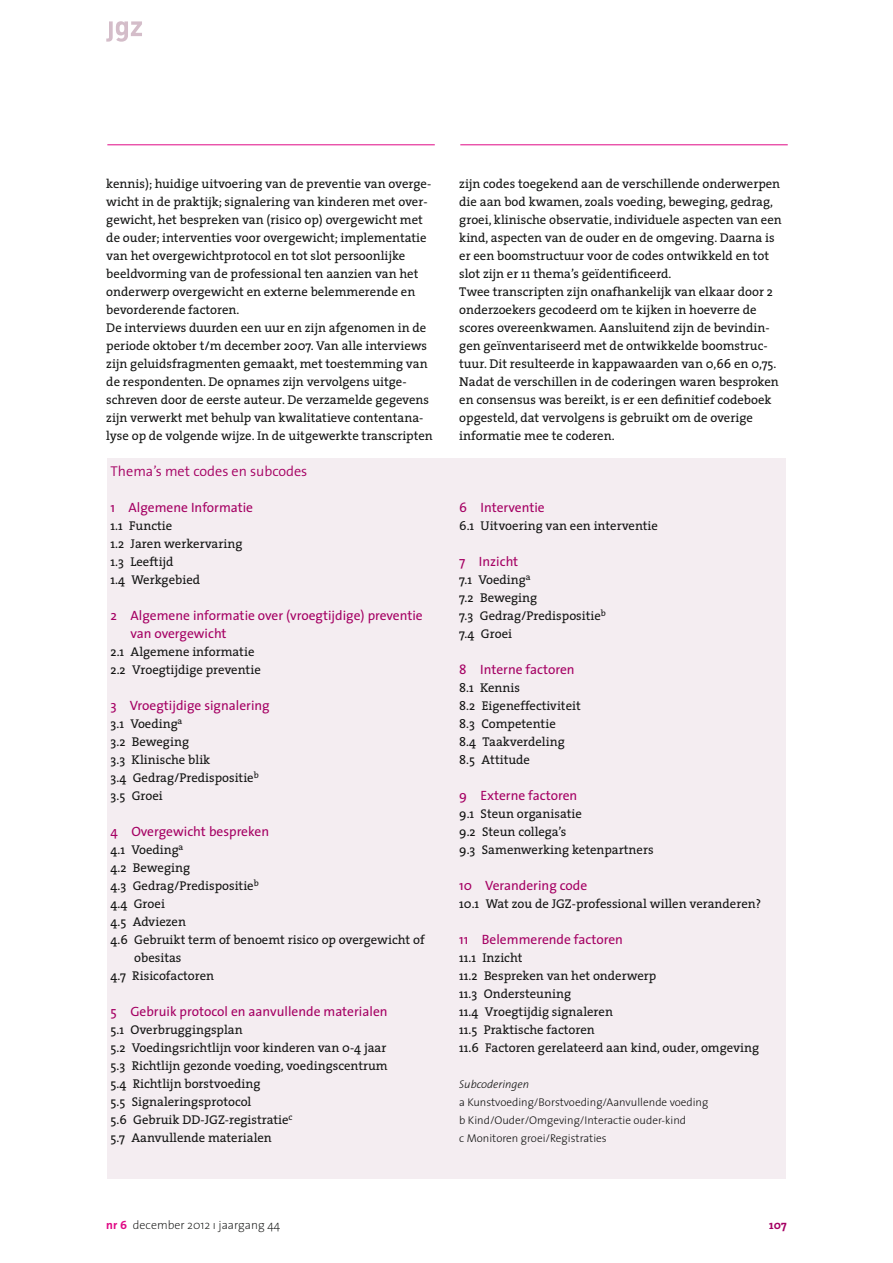
<style>
.page{position:relative;width:893px;height:1263px;background:#fff}
.page>*{position:absolute;margin:0;border:0;box-sizing:border-box;transform-origin:0 0}
.t1{font:300 14.25px "The Sans";color:#a50063}
.t2{font:13.5px/18px "The Sans";color:#a50063}
.t3{font:12.75px/18px "The Serif";color:#131413}
.t4{font:200 12px "The Sans";color:#131413}
.t5{font:700 12px "The Serif";color:#a50063}
.t6{font:300 11.25px/18px "The Sans";color:#131413}
.t7{font:italic 300 11.25px "The Sans";color:#131413}
.s1{font-weight:700;color:#e00985}
.s2{font-family:"The Sans Bold Caps";font-weight:400;color:#e00985}
</style>
<div class="page">
<svg style="left:106px;top:21px;width:36px;height:21px"></svg>
<hr style="left:460px;top:145px;width:328px;height:1px;background:#e00985">
<hr style="left:107px;top:145px;width:328px;height:1px;background:#e00985">
<div style="left:107px;top:458px;width:679px;height:720px;background:#f4edf1"></div>
<p class="t3" style="left:106px;top:176px;width:328px">kennis); huidige uitvoering van de preventie van overge&shy;wicht in de praktijk; signalering van kinderen met over&shy;gewicht, het bespreken van (risico op) overgewicht met de ouder; interventies voor overgewicht; implementatie van het overgewichtprotocol en tot slot persoonlijke beeldvorming van de professional ten aanzien van het onderwerp overgewicht en externe belemmerende en bevorderende factoren.<br>De interviews duurden een uur en zijn afgenomen in de periode oktober t/m december 2007. Van alle interviews zijn geluidsfragmenten gemaakt, met toestemming van de respondenten. De opnames zijn vervolgens uitge&shy;schreven door de eerste auteur. De verzamelde gegevens zijn verwerkt met behulp van kwalitatieve contentana&shy;lyse op de volgende wijze. In de uitgewerkte transcripten</p>
<p class="t1" style="left:111px;top:466px;width:198px">Thema’s met codes en subcodes</p>
<p class="t2" style="left:111px;top:500px;width:144px">1 Algemene Informatie</p>
<p class="t3" style="left:111px;top:518px;width:133px">1.1 Functie<br>1.2 Jaren werkervaring<br>1.3 Leeftijd<br>1.4 Werkgebied</p>
<p class="t2" style="left:131px;top:608px;width:294px;text-indent:-20px">2 Algemene informatie over (vroegtijdige) preventie van overgewicht</p>
<p class="t3" style="left:111px;top:644px;width:152px">2.1 Algemene informatie<br>2.2 Vroegtijdige preventie</p>
<p class="t2" style="left:111px;top:698px;width:161px">3 Vroegtijdige signalering</p>
<p class="t3" style="left:111px;top:716px;width:150px">3.1 Voeding<sup>a<br></sup>3.2 Beweging<br>3.3 Klinische blik<br>3.4 Gedrag/Predispositie<sup>b<br></sup>3.5 Groei</p>
<p class="t2" style="left:111px;top:824px;width:160px">4 Overgewicht bespreken</p>
<p class="t3" style="left:111px;top:842px;width:74px">4.1 Voeding<sup>a</sup></p>
<p class="t3" style="left:111px;top:860px;width:81px">4.2 Beweging</p>
<p class="t3" style="left:111px;top:878px;width:150px">4.3 Gedrag/Predispositie<sup>b</sup></p>
<p class="t3" style="left:111px;top:896px;width:56px">4.4 Groei</p>
<p class="t3" style="left:111px;top:914px;width:77px">4.5 Adviezen</p>
<p class="t3" style="left:111px;top:932px;width:316px">4.6 Gebruikt term of benoemt risico op overgewicht of</p>
<p class="t3" style="left:134px;top:950px;width:49px">obesitas</p>
<p class="t3" style="left:111px;top:968px;width:105px">4.7 Risicofactoren</p>
<p class="t2" style="left:111px;top:1004px;width:279px">5 Gebruik protocol en aanvullende materialen</p>
<p class="t3" style="left:111px;top:1022px;width:279px">5.1 Overbruggingsplan<br>5.2 Voedingsrichtlijn voor kinderen van 0-4 jaar 5.3 Richtlijn gezonde voeding, voedingscentrum 5.4 Richtlijn borstvoeding<br>5.5 Signaleringsprotocol<br>5.6 Gebruik DD-JGZ-registratie<sup>c<br></sup>5.7 Aanvullende materialen</p>
<p class="t3" style="left:459px;top:176px;width:324px">zijn codes toegekend aan de verschillende onderwerpen die aan bod kwamen, zoals voeding, beweging, gedrag, groei, klinische observatie, individuele aspecten van een kind, aspecten van de ouder en de omgeving. Daarna is er een boomstructuur voor de codes ontwikkeld en tot slot zijn er 11 thema’s geïdentificeerd.<br>Twee transcripten zijn onafhankelijk van elkaar door 2 onderzoekers gecodeerd om te kijken in hoeverre de scores overeenkwamen. Aansluitend zijn de bevindin&shy;gen geïnventariseerd met de ontwikkelde boomstruc&shy;tuur. Dit resulteerde in kappawaarden van 0,66 en 0,75.<br>Nadat de verschillen in de coderingen waren besproken en consensus was bereikt, is er een definitief codeboek opgesteld, dat vervolgens is gebruikt om de overige informatie mee te coderen.</p>
<p class="t2" style="left:459px;top:500px;width:87px">6 Interventie</p>
<p class="t3" style="left:459px;top:518px;width:200px">6.1 Uitvoering van een interventie</p>
<p class="t2" style="left:459px;top:554px;width:61px">7 Inzicht</p>
<p class="t3" style="left:459px;top:572px;width:148px">7.1 Voeding<sup>a<br></sup>7.2 Beweging<br>7.3 Gedrag/Predispositie<sup>b<br></sup>7.4 Groei</p>
<p class="t2" style="left:459px;top:662px;width:117px">8 Interne factoren</p>
<p class="t3" style="left:459px;top:680px;width:123px">8.1 Kennis<br>8.2 Eigeneffectiviteit<br>8.3 Competentie<br>8.4 Taakverdeling<br>8.5 Attitude</p>
<p class="t2" style="left:459px;top:788px;width:120px">9 Externe factoren</p>
<p class="t3" style="left:459px;top:806px;width:196px">9.1 Steun organisatie<br>9.2 Steun collega’s<br>9.3 Samenwerking ketenpartners</p>
<p class="t2" style="left:459px;top:878px;width:129px">10 Verandering code</p>
<p class="t3" style="left:459px;top:896px;width:303px">10.1 Wat zou de JGZ-professional willen veranderen?</p>
<p class="t2" style="left:459px;top:932px;width:165px">11 Belemmerende factoren</p>
<p class="t3" style="left:459px;top:950px;width:301px">11.1 Inzicht<br>11.2 Bespreken van het onderwerp<br>11.3 Ondersteuning<br>11.4 Vroegtijdig signaleren<br>11.5 Praktische factoren<br>11.6 Factoren gerelateerd aan kind, ouder, omgeving</p>
<p class="t7" style="left:459px;top:1080px;width:72px">Subcoderingen</p>
<p class="t6" style="left:459px;top:1094px;width:251px">a Kunstvoeding/Borstvoeding/Aanvullende voeding b Kind/Ouder/Omgeving/Interactie ouder-kind<br>c Monitoren groei/Registraties</p>
<p class="t4" style="left:106px;top:1220px;width:175px"><span class="s1">nr</span> <span class="s2">6</span> december 2012 ı jaargang 44</p>
<p class="t5" style="left:769px;top:1220px;width:19px">107</p>
</div>
